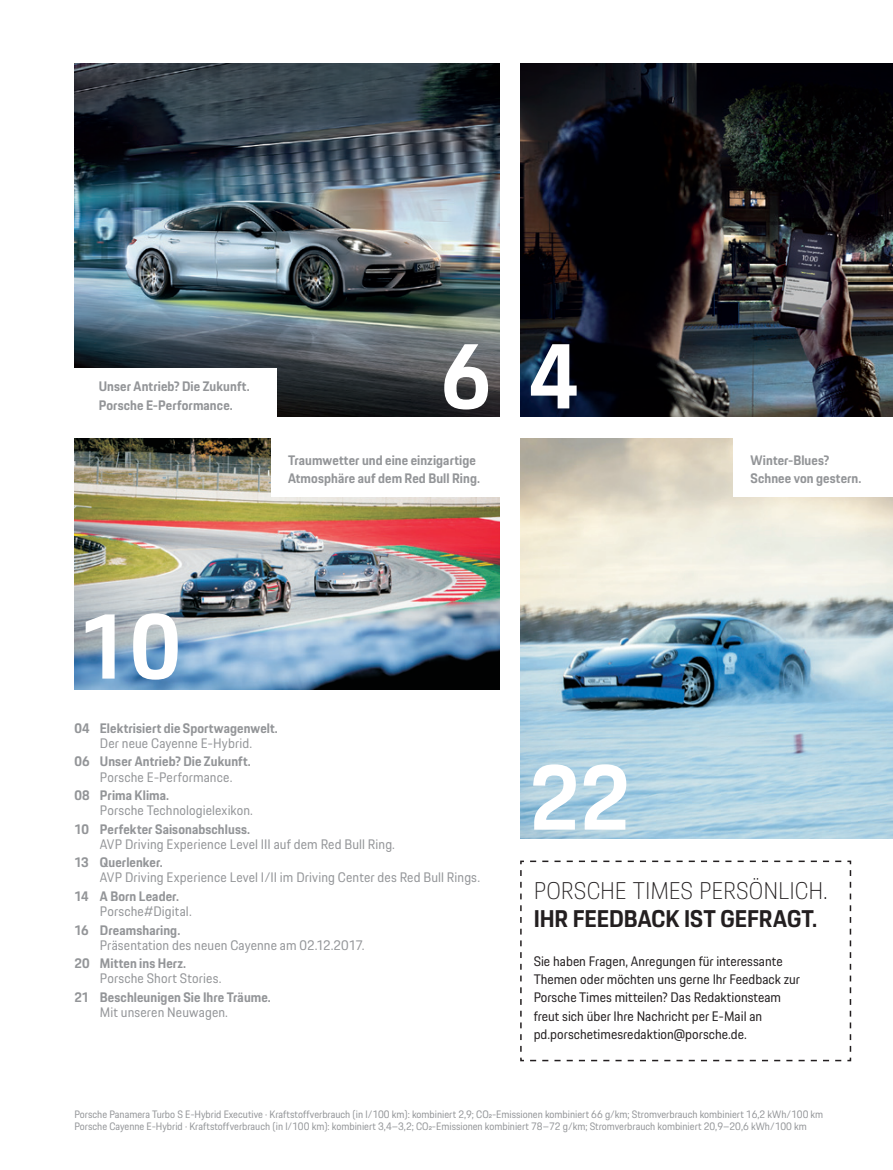
<style>
.page{position:relative;width:893px;height:1170px;background:#fff}
.page>*{position:absolute;margin:0;border:0;box-sizing:border-box;transform-origin:0 0}
.t1{font:700 90.15px "Porsche Next";color:#fff}
.Headline_M{font:100 23.7px "Porsche Next";color:#231f20}
.Headline_M-2{font:700 23.7px "Porsche Next";color:#231f20}
.Inhalt___Subhead{font:13.5px "Porsche Next";letter-spacing:.01em;color:#939598}
.Fließtext{font:13.5px/18.3px "Porsche Next";color:#231f20}
.Inhalt___Head{font:700 13.5px "Porsche Next";letter-spacing:.01em;color:#939598}
.Inhalt___Bilduntersc{font:700 13.5px/18.1px "Porsche Next";letter-spacing:.01em;color:#939598}
.Verbrauchswerte{font:10.5px "Porsche Next";color:#939598}
</style>
<div class="page">
<img style="left:74px;top:64px;width:426px;height:353px">
<img style="left:521px;top:64px;width:372px;height:353px">
<img style="left:74px;top:438px;width:426px;height:251px">
<img style="left:521px;top:438px;width:372px;height:400px">
<svg style="left:520px;top:860px;width:332px;height:201px"></svg>
<div style="left:733px;top:437px;width:160px;height:59px;background:#fff"></div>
<div style="left:271px;top:437px;width:230px;height:59px;background:#fff"></div>
<div style="left:73px;top:369px;width:204px;height:49px;background:#fff"></div>
<p class="Inhalt___Bilduntersc" style="left:99px;top:377px;width:152px">Unser Antrieb? Die Zukunft.</p>
<p class="Inhalt___Bilduntersc" style="left:99px;top:395px;width:136px">Porsche E-Performance.</p>
<p class="t1" style="left:441px;top:316px;width:140px">6 4</p>
<p class="Inhalt___Bilduntersc" style="left:288px;top:451px;width:193px">Traumwetter und eine einzigartige<br>Atmosphäre auf dem Red Bull Ring.</p>
<p class="t1" style="left:80px;top:586px;width:102px">10</p>
<p class="Inhalt___Bilduntersc" style="left:750px;top:451px;width:112px">Winter-Blues?<br>Schnee von gestern.</p>
<p class="Inhalt___Head" style="left:74px;top:719px;width:205px">04 Elektrisiert die Sportwagenwelt.</p>
<p class="Inhalt___Subhead" style="left:100px;top:734px;width:154px">Der neue Cayenne E-Hybrid.</p>
<p class="Inhalt___Head" style="left:74px;top:752px;width:178px">06 Unser Antrieb? Die Zukunft.</p>
<p class="Inhalt___Subhead" style="left:100px;top:767px;width:134px">Porsche E-Performance.</p>
<p class="Inhalt___Head" style="left:74px;top:786px;width:96px">08 Prima Klima.</p>
<p class="Inhalt___Subhead" style="left:100px;top:801px;width:155px">Porsche Technologielexikon.</p>
<p class="Inhalt___Head" style="left:74px;top:819px;width:177px">10 Perfekter Saisonabschluss.</p>
<p class="Inhalt___Subhead" style="left:100px;top:834px;width:297px">AVP Driving Experience Level III auf dem Red Bull Ring.</p>
<p class="Inhalt___Head" style="left:74px;top:853px;width:90px">13 Querlenker.</p>
<p class="Inhalt___Subhead" style="left:100px;top:868px;width:382px">AVP Driving Experience Level I/II im Driving Center des Red Bull Rings.</p>
<p class="Inhalt___Head" style="left:74px;top:887px;width:106px">14 A Born Leader.</p>
<p class="Inhalt___Subhead" style="left:100px;top:902px;width:93px">Porsche#Digital.</p>
<p class="Inhalt___Head" style="left:74px;top:920px;width:107px">16 Dreamsharing.</p>
<p class="Inhalt___Subhead" style="left:100px;top:935px;width:266px">Präsentation des neuen Cayenne am 02.12.2017.</p>
<p class="Inhalt___Head" style="left:74px;top:954px;width:113px">20 Mitten ins Herz.</p>
<p class="Inhalt___Subhead" style="left:100px;top:969px;width:123px">Porsche Short Stories.</p>
<p class="Inhalt___Head" style="left:74px;top:988px;width:198px">21 Beschleunigen Sie Ihre Träume.</p>
<p class="Inhalt___Subhead" style="left:100px;top:1003px;width:130px">Mit unseren Neuwagen.</p>
<p class="t1" style="left:529px;top:737px;width:102px">22</p>
<p class="Headline_M" style="left:534px;top:874px;width:296px">PORSCHE TIMES PERSÖNLICH.</p>
<p class="Headline_M-2" style="left:534px;top:903px;width:285px">IHR FEEDBACK IST GEFRAGT.</p>
<p class="Fließtext" style="left:534px;top:951px;width:268px">Sie haben Fragen, Anregungen für interessante Themen oder möchten uns gerne Ihr Feedback zur Porsche Times mitteilen? Das Redaktionsteam freut sich über Ihre Nachricht per E-Mail an pd.porschetimesredaktion@porsche.de.</p>
<p class="Verbrauchswerte" style="left:74px;top:1107px;width:750px">Porsche Panamera Turbo S E-Hybrid Executive · Kraftstoffverbrauch (in l/100 km): kombiniert 2,9; CO2-Emissionen kombiniert 66 g/km; Stromverbrauch kombiniert 16,2 kWh/100 km</p>
<p class="Verbrauchswerte" style="left:74px;top:1119px;width:734px">Porsche Cayenne E-Hybrid · Kraftstoffverbrauch (in l/100 km): kombiniert 3,4–3,2; CO2-Emissionen kombiniert 78–72 g/km; Stromverbrauch kombiniert 20,9–20,6 kWh/100 km</p>
</div>
